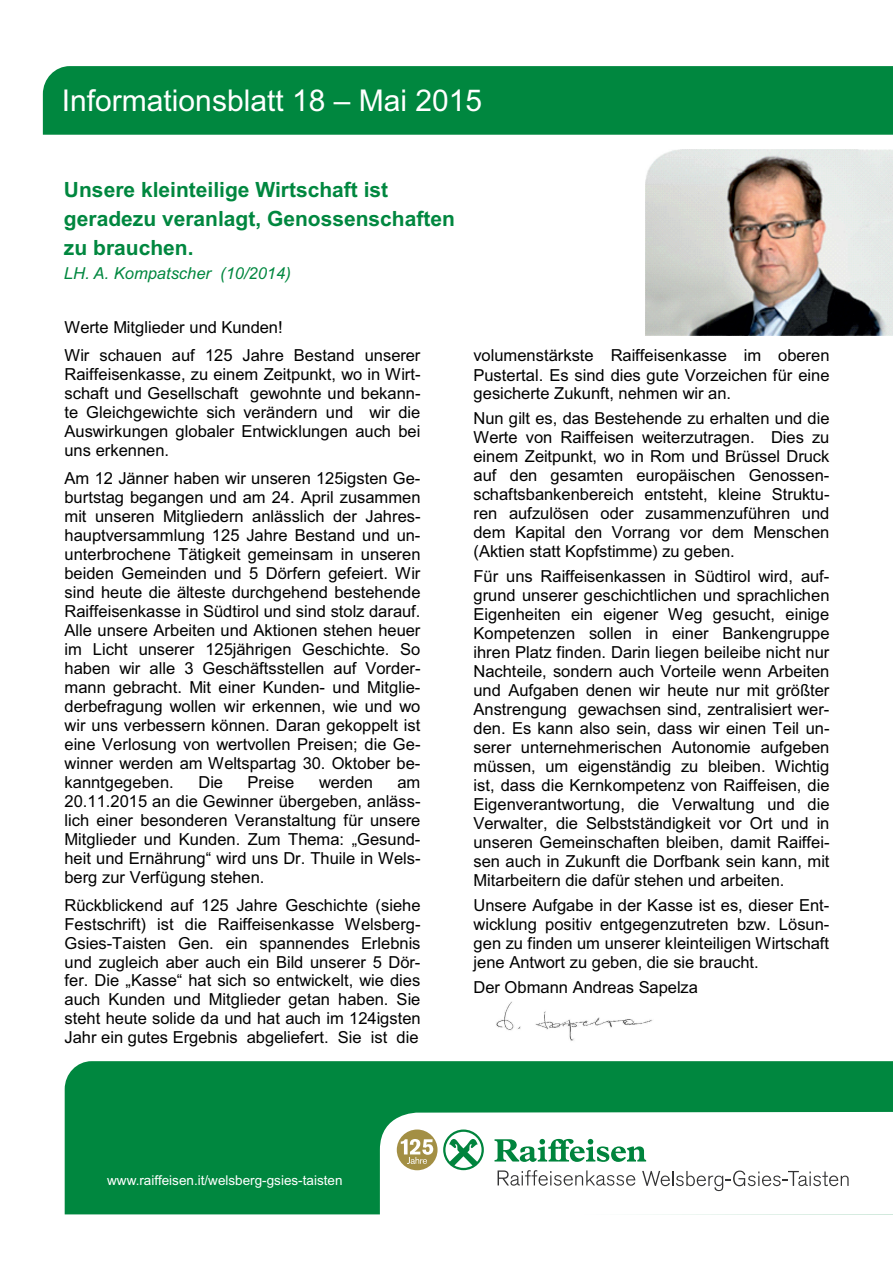
<style>
.page{position:relative;width:893px;height:1263px;background:#fff}
.page>*{position:absolute;margin:0;border:0;box-sizing:border-box;transform-origin:0 0}
.t1{font:30px "Arial";color:#fff}
.t2{font:700 21px/29.1px "Arial";color:#00873f}
.t3{font:16.5px/19px "Arial";color:#000;text-align:justify}
.t4{font:italic 16.5px "Arial";color:#00873f}
.t5{font:13.5px "Arial";color:#fff}
</style>
<div class="page">
<img style="left:496px;top:1001px;width:157px;height:40px">
<div style="left:43px;top:66px;width:850px;height:69px;background:#00873f"></div>
<div style="left:65px;top:1061px;width:828px;height:153px;background:#00873f"></div>
<svg style="left:380px;top:1112px;width:513px;height:103px"></svg>
<svg style="left:498px;top:1170px;width:137px;height:16px"></svg>
<svg style="left:642px;top:1170px;width:207px;height:21px"></svg>
<svg style="left:495px;top:1139px;width:151px;height:23px"></svg>
<svg style="left:443px;top:1129px;width:41px;height:41px"></svg>
<div style="left:397px;top:1129px;width:41px;height:41px;background:#a38f44;border-radius:50%"></div>
<svg style="left:401px;top:1139px;width:32px;height:25px"></svg>
<img style="left:646px;top:149px;width:247px;height:187px">
<h1 class="t1" style="left:62px;top:83px;width:422px">Informationsblatt 18 – Mai 2015</h1>
<p class="t2" style="left:64px;top:177px;width:392px">Unsere kleinteilige Wirtschaft ist geradezu veranlagt, Genossenschaften zu brauchen.</p>
<p class="t4" style="left:64px;top:267px;width:228px">LH. A. Kompatscher (10/2014)</p>
<p class="t3" style="left:64px;top:315px;width:357px;line-height:28px">Werte Mitglieder und Kunden!<br>Wir schauen auf 125 Jahre Bestand unserer</p>
<p class="t3" style="left:64px;top:366px;width:358px">Raiffeisenkasse, zu einem Zeitpunkt, wo in Wirt&shy;schaft und Gesellschaft gewohnte und bekann&shy;te Gleichgewichte sich verändern und wir die Auswirkungen globaler Entwicklungen auch bei uns erkennen.</p>
<p class="t3" style="left:64px;top:470px;width:358px">Am 12 Jänner haben wir unseren 125igsten Ge&shy;burtstag begangen und am 24. April zusammen mit unseren Mitgliedern anlässlich der Jahres&shy;hauptversammlung 125 Jahre Bestand und un&shy;unterbrochene Tätigkeit gemeinsam in unseren beiden Gemeinden und 5 Dörfern gefeiert. Wir sind heute die älteste durchgehend bestehende Raiffeisenkasse in Südtirol und sind stolz darauf.<br>Alle unsere Arbeiten und Aktionen stehen heuer im Licht unserer 125jährigen Geschichte. So haben wir alle 3 Geschäftsstellen auf Vorder&shy;mann gebracht. Mit einer Kunden- und Mitglie&shy;derbefragung wollen wir erkennen, wie und wo wir uns verbessern können. Daran gekoppelt ist eine Verlosung von wertvollen Preisen; die Ge&shy;winner werden am Weltspartag 30. Oktober be&shy;kanntgegeben.</p>
<p class="t3" style="left:198px;top:774px;width:26px">Die</p>
<p class="t3" style="left:248px;top:774px;width:48px">Preise</p>
<p class="t3" style="left:319px;top:774px;width:55px">werden</p>
<p class="t3" style="left:64px;top:774px;width:358px;text-indent:333px">am 20.11.2015 an die Gewinner übergeben, anläss&shy;lich einer besonderen Veranstaltung für unsere Mitglieder und Kunden. Zum Thema: „Gesund&shy;heit und Ernährung“ wird uns Dr. Thuile in Wels&shy;berg zur Verfügung stehen.</p>
<p class="t3" style="left:64px;top:897px;width:358px">Rückblickend auf 125 Jahre Geschichte (siehe Festschrift) ist die Raiffeisenkasse Welsberg-Gsies-Taisten Gen. ein spannendes Erlebnis und zugleich aber auch ein Bild unserer 5 Dör&shy;fer. Die „Kasse“ hat sich so entwickelt, wie dies auch Kunden und Mitglieder getan haben. Sie steht heute solide da und hat auch im 124igsten Jahr ein gutes Ergebnis abgeliefert. Sie ist die</p>
<p class="t3" style="left:473px;top:348px;width:358px">volumenstärkste Raiffeisenkasse im oberen Pustertal. Es sind dies gute Vorzeichen für eine gesicherte Zukunft, nehmen wir an.</p>
<p class="t3" style="left:473px;top:411px;width:358px">Nun gilt es, das Bestehende zu erhalten und die Werte von Raiffeisen weiterzutragen. Dies zu einem Zeitpunkt, wo in Rom und Brüssel Druck auf den gesamten europäischen Genossen&shy;schaftsbankenbereich entsteht, kleine Struktu&shy;ren aufzulösen oder zusammenzuführen und dem Kapital den Vorrang vor dem Menschen (Aktien statt Kopfstimme) zu geben.</p>
<p class="t3" style="left:473px;top:568px;width:358px">Für uns Raiffeisenkassen in Südtirol wird, auf&shy;grund unserer geschichtlichen und sprachlichen Eigenheiten ein eigener Weg gesucht, einige Kompetenzen sollen in einer Bankengruppe ihren Platz finden. Darin liegen beileibe nicht nur Nachteile, sondern auch Vorteile wenn Arbeiten und Aufgaben denen wir heute nur mit größter Anstrengung gewachsen sind, zentralisiert wer&shy;den. Es kann also sein, dass wir einen Teil un&shy;serer unternehmerischen Autonomie aufgeben müssen, um eigenständig zu bleiben. Wichtig ist, dass die Kernkompetenz von Raiffeisen, die Eigenverantwortung, die Verwaltung und die Verwalter, die Selbstständigkeit vor Ort und in unseren Gemeinschaften bleiben, damit Raiffei&shy;sen auch in Zukunft die Dorfbank sein kann, mit Mitarbeitern die dafür stehen und arbeiten.</p>
<p class="t3" style="left:473px;top:897px;width:357px">Unsere Aufgabe in der Kasse ist es, dieser Ent&shy;wicklung positiv entgegenzutreten bzw. Lösun&shy;gen zu finden um unserer kleinteiligen Wirtschaft jene Antwort zu geben, die sie braucht.</p>
<p class="t3" style="left:473px;top:979px;width:226px">Der Obmann Andreas Sapelza</p>
<p class="t5" style="left:107px;top:1173px;width:237px">www.raiffeisen.it/welsberg-gsies-taisten</p>
</div>
